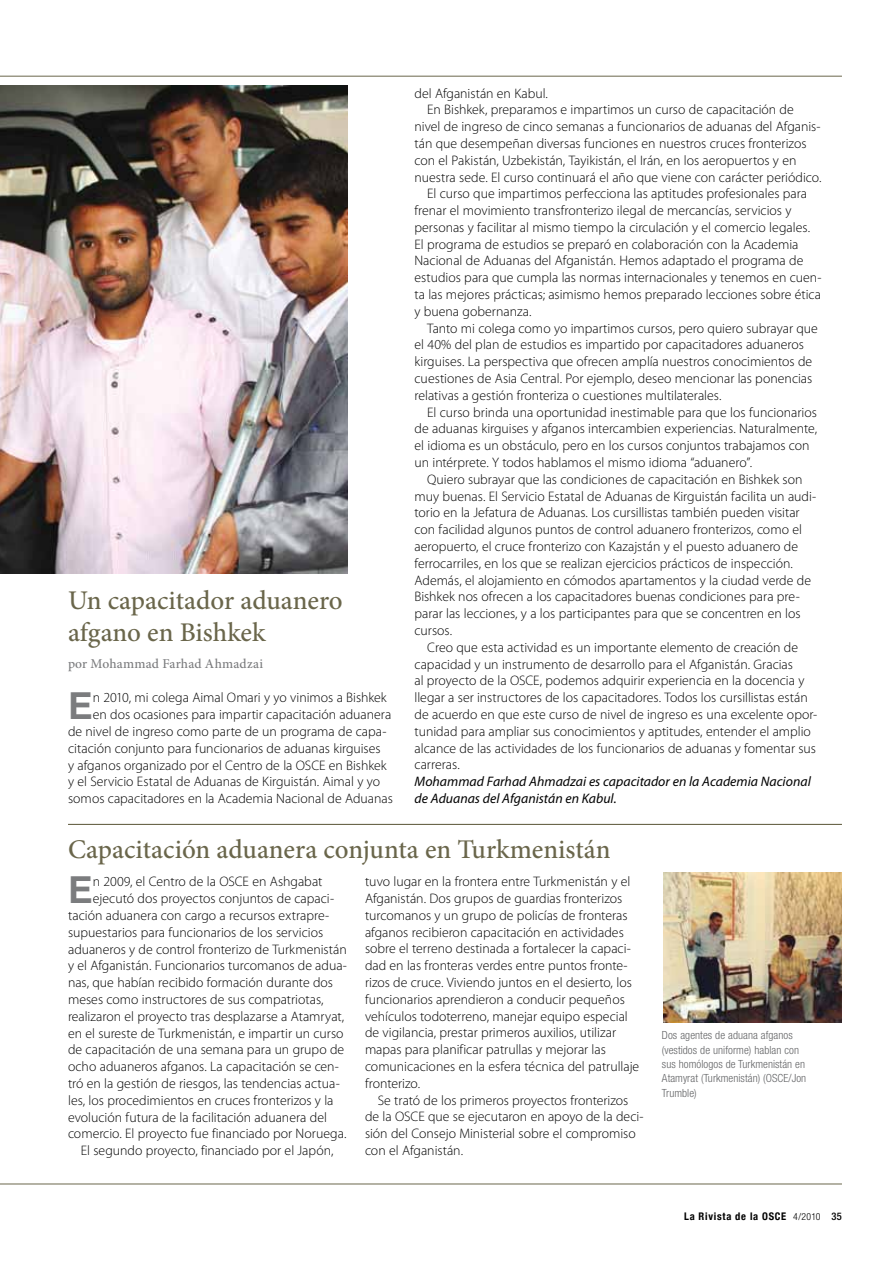
<style>
.page{position:relative;width:893px;height:1263px;background:#fff}
.page>*{position:absolute;margin:0;border:0;box-sizing:border-box;transform-origin:0 0}
.t1{font:700 37.2px "Helvetica Infant";color:#7b7c7e}
.t2{font:500 27px/32.4px "Minion Pro";color:#6a664b}
.t3{font:300 13.8px/16.8px "Myriad Pro";color:#000}
.t4{font:italic 13.8px/16.8px "Myriad Pro";color:#000}
.t5{font:500 13.5px "Minion Pro";letter-spacing:.01em;color:#7b7c7e}
.t6{font:300 condensed 11.25px/14.2px "Helvetica Neue";letter-spacing:.005em;color:#646567}
.t7{font:700 condensed 10.5px "Helvetica Neue";letter-spacing:.07em;color:#000}
.s1{font-weight:300;font-size:9.75px}
.s2{font-weight:500}
</style>
<div class="page">
<img style="left:0;top:85px;width:347px;height:488px">
<img style="left:663px;top:873px;width:179px;height:150px">
<hr style="left:0;top:76px;width:842px;height:1px;background:#6a664b">
<hr style="left:68px;top:824px;width:774px;height:1px;background:#6a664b">
<hr style="left:0;top:1183px;width:842px;height:1px;background:#6a664b">
<p class="t3" style="left:414px;top:84px;width:135px">del Afganistán en Kabul.</p>
<p class="t3" style="left:427px;top:101px;width:368px">En Bishkek, preparamos e impartimos un curso de capacitación de</p>
<p class="t3" style="left:414px;top:118px;width:407px">nivel de ingreso de cinco semanas a funcionarios de aduanas del Afganis-</p>
<p class="t3" style="left:414px;top:135px;width:393px">tán que desempeñan diversas funciones en nuestros cruces fronterizos</p>
<p class="t3" style="left:414px;top:152px;width:383px">con el Pakistán, Uzbekistán, Tayikistán, el Irán, en los aeropuertos y en</p>
<p class="t3" style="left:414px;top:168px;width:409px">nuestra sede. El curso continuará el año que viene con carácter periódico.</p>
<p class="t3" style="left:427px;top:185px;width:381px">El curso que impartimos perfecciona las aptitudes profesionales para</p>
<p class="t3" style="left:414px;top:202px;width:378px">frenar el movimiento transfronterizo ilegal de mercancías, servicios y</p>
<p class="t3" style="left:414px;top:219px;width:397px">personas y facilitar al mismo tiempo la circulación y el comercio legales.</p>
<p class="t3" style="left:414px;top:236px;width:385px">El programa de estudios se preparó en colaboración con la Academia</p>
<p class="t3" style="left:414px;top:252px;width:390px">Nacional de Aduanas del Afganistán. Hemos adaptado el programa de</p>
<p class="t3" style="left:414px;top:269px;width:409px">estudios para que cumpla las normas internacionales y tenemos en cuen-</p>
<p class="t3" style="left:414px;top:286px;width:408px">ta las mejores prácticas; asimismo hemos preparado lecciones sobre ética</p>
<p class="t3" style="left:414px;top:303px;width:119px">y buena gobernanza.</p>
<p class="t3" style="left:427px;top:320px;width:392px">Tanto mi colega como yo impartimos cursos, pero quiero subrayar que</p>
<p class="t3" style="left:414px;top:336px;width:391px">el 40% del plan de estudios es impartido por capacitadores aduaneros</p>
<p class="t3" style="left:414px;top:353px;width:399px">kirguises. La perspectiva que ofrecen amplía nuestros conocimientos de</p>
<p class="t3" style="left:414px;top:370px;width:399px">cuestiones de Asia Central. Por ejemplo, deseo mencionar las ponencias</p>
<p class="t3" style="left:414px;top:387px;width:309px">relativas a gestión fronteriza o cuestiones multilaterales.</p>
<p class="t3" style="left:427px;top:403px;width:391px">El curso brinda una oportunidad inestimable para que los funcionarios</p>
<p class="t3" style="left:414px;top:420px;width:404px">de aduanas kirguises y afganos intercambien experiencias. Naturalmente,</p>
<p class="t3" style="left:414px;top:437px;width:397px">el idioma es un obstáculo, pero en los cursos conjuntos trabajamos con</p>
<p class="t3" style="left:414px;top:454px;width:339px">un intérprete. Y todos hablamos el mismo idioma “aduanero”.</p>
<p class="t3" style="left:427px;top:471px;width:377px">Quiero subrayar que las condiciones de capacitación en Bishkek son</p>
<p class="t3" style="left:414px;top:487px;width:403px">muy buenas. El Servicio Estatal de Aduanas de Kirguistán facilita un audi-</p>
<p class="t3" style="left:414px;top:504px;width:387px">torio en la Jefatura de Aduanas. Los cursillistas también pueden visitar</p>
<p class="t3" style="left:414px;top:521px;width:389px">con facilidad algunos puntos de control aduanero fronterizos, como el</p>
<p class="t3" style="left:414px;top:538px;width:385px">aeropuerto, el cruce fronterizo con Kazajstán y el puesto aduanero de</p>
<p class="t3" style="left:414px;top:555px;width:380px">ferrocarriles, en los que se realizan ejercicios prácticos de inspección.</p>
<p class="t3" style="left:414px;top:571px;width:398px">Además, el alojamiento en cómodos apartamentos y la ciudad verde de</p>
<p class="t3" style="left:414px;top:588px;width:387px">Bishkek nos ofrecen a los capacitadores buenas condiciones para pre-</p>
<p class="t3" style="left:414px;top:605px;width:387px">parar las lecciones, y a los participantes para que se concentren en los</p>
<p class="t3" style="left:414px;top:622px;width:39px">cursos.</p>
<p class="t3" style="left:427px;top:639px;width:372px">Creo que esta actividad es un importante elemento de creación de</p>
<p class="t3" style="left:414px;top:655px;width:380px">capacidad y un instrumento de desarrollo para el Afganistán. Gracias</p>
<p class="t3" style="left:414px;top:672px;width:391px">al proyecto de la OSCE, podemos adquirir experiencia en la docencia y</p>
<p class="t3" style="left:414px;top:689px;width:395px">llegar a ser instructores de los capacitadores. Todos los cursillistas están</p>
<p class="t3" style="left:414px;top:706px;width:404px">de acuerdo en que este curso de nivel de ingreso es una excelente opor-</p>
<p class="t3" style="left:414px;top:723px;width:398px">tunidad para ampliar sus conocimientos y aptitudes, entender el amplio</p>
<p class="t3" style="left:414px;top:739px;width:403px">alcance de las actividades de los funcionarios de aduanas y fomentar sus</p>
<p class="t3" style="left:414px;top:756px;width:47px">carreras.</p>
<p class="t4" style="left:414px;top:773px;width:398px">Mohammad Farhad Ahmadzai es capacitador en la Academia Nacional de Aduanas del Afganistán en Kabul.</p>
<h2 class="t2" style="left:68px;top:584px;width:276px">Un capacitador aduanero afgano en Bishkek</h2>
<p class="t5" style="left:68px;top:654px;width:197px">por Mohammad Farhad Ahmadzai</p>
<h1 class="t1" style="left:68px;top:683px;width:26px">E</h1>
<p class="t3" style="left:93px;top:689px;width:295px">n 2010, mi colega Aimal Omari y yo vinimos a Bishkek</p>
<p class="t3" style="left:93px;top:706px;width:300px">en dos ocasiones para impartir capacitación aduanera</p>
<p class="t3" style="left:68px;top:723px;width:320px">de nivel de ingreso como parte de un programa de capa-</p>
<p class="t3" style="left:68px;top:740px;width:314px">citación conjunto para funcionarios de aduanas kirguises</p>
<p class="t3" style="left:68px;top:756px;width:320px">y afganos organizado por el Centro de la OSCE en Bishkek</p>
<p class="t3" style="left:68px;top:773px;width:314px">y el Servicio Estatal de Aduanas de Kirguistán. Aimal y yo</p>
<p class="t3" style="left:68px;top:790px;width:326px">somos capacitadores en la Academia Nacional de Aduanas</p>
<h2 class="t2" style="left:68px;top:834px;width:544px">Capacitación aduanera conjunta en Turkmenistán</h2>
<h1 class="t1" style="left:68px;top:867px;width:26px">E</h1>
<p class="t3" style="left:93px;top:873px;width:231px">n 2009, el Centro de la OSCE en Ashgabat</p>
<p class="t3" style="left:93px;top:890px;width:243px">ejecutó dos proyectos conjuntos de capaci-</p>
<p class="t3" style="left:68px;top:907px;width:263px">tación aduanera con cargo a recursos extrapre-</p>
<p class="t3" style="left:68px;top:924px;width:257px">supuestarios para funcionarios de los servicios</p>
<p class="t3" style="left:68px;top:940px;width:280px">aduaneros y de control fronterizo de Turkmenistán</p>
<p class="t3" style="left:68px;top:957px;width:280px">y el Afganistán. Funcionarios turcomanos de adua-</p>
<p class="t3" style="left:68px;top:974px;width:267px">nas, que habían recibido formación durante dos</p>
<p class="t3" style="left:68px;top:991px;width:257px">meses como instructores de sus compatriotas,</p>
<p class="t3" style="left:68px;top:1007px;width:278px">realizaron el proyecto tras desplazarse a Atamryat,</p>
<p class="t3" style="left:68px;top:1024px;width:277px">en el sureste de Turkmenistán, e impartir un curso</p>
<p class="t3" style="left:68px;top:1041px;width:278px">de capacitación de una semana para un grupo de</p>
<p class="t3" style="left:68px;top:1058px;width:272px">ocho aduaneros afganos. La capacitación se cen-</p>
<p class="t3" style="left:68px;top:1075px;width:273px">tró en la gestión de riesgos, las tendencias actua-</p>
<p class="t3" style="left:68px;top:1091px;width:267px">les, los procedimientos en cruces fronterizos y la</p>
<p class="t3" style="left:68px;top:1108px;width:260px">evolución futura de la facilitación aduanera del</p>
<p class="t3" style="left:68px;top:1125px;width:280px">comercio. El proyecto fue financiado por Noruega.</p>
<p class="t3" style="left:81px;top:1142px;width:254px">El segundo proyecto, financiado por el Japón,</p>
<p class="t3" style="left:365px;top:873px;width:276px">tuvo lugar en la frontera entre Turkmenistán y el Afganistán. Dos grupos de guardias fronterizos turcomanos y un grupo de policías de fronteras afganos recibieron capacitación en actividades sobre el terreno destinada a fortalecer la capaci&shy;dad en las fronteras verdes entre puntos fronte&shy;rizos de cruce. Viviendo juntos en el desierto, los funcionarios aprendieron a conducir pequeños vehículos todoterreno, manejar equipo especial de vigilancia, prestar primeros auxilios, utilizar mapas para planificar patrullas y mejorar las comunicaciones en la esfera técnica del patrullaje fronterizo.</p>
<p class="t3" style="left:365px;top:1091px;width:280px;text-indent:13px">Se trató de los primeros proyectos fronterizos de la OSCE que se ejecutaron en apoyo de la deci&shy;sión del Consejo Ministerial sobre el compromiso con el Afganistán.</p>
<p class="t6" style="left:662px;top:1028px;width:146px">Dos agentes de aduana afganos (vestidos de uniforme) hablan con sus homólogos de Turkmenistán en<br>Atamyrat (Turkmenistán) (OSCE/Jon<br>Trumble)</p>
<p class="t7" style="left:684px;top:1210px;width:159px">La Rivista de la OSCE <span class="s1">4/2010</span> <span class="s2">35</span></p>
</div>
